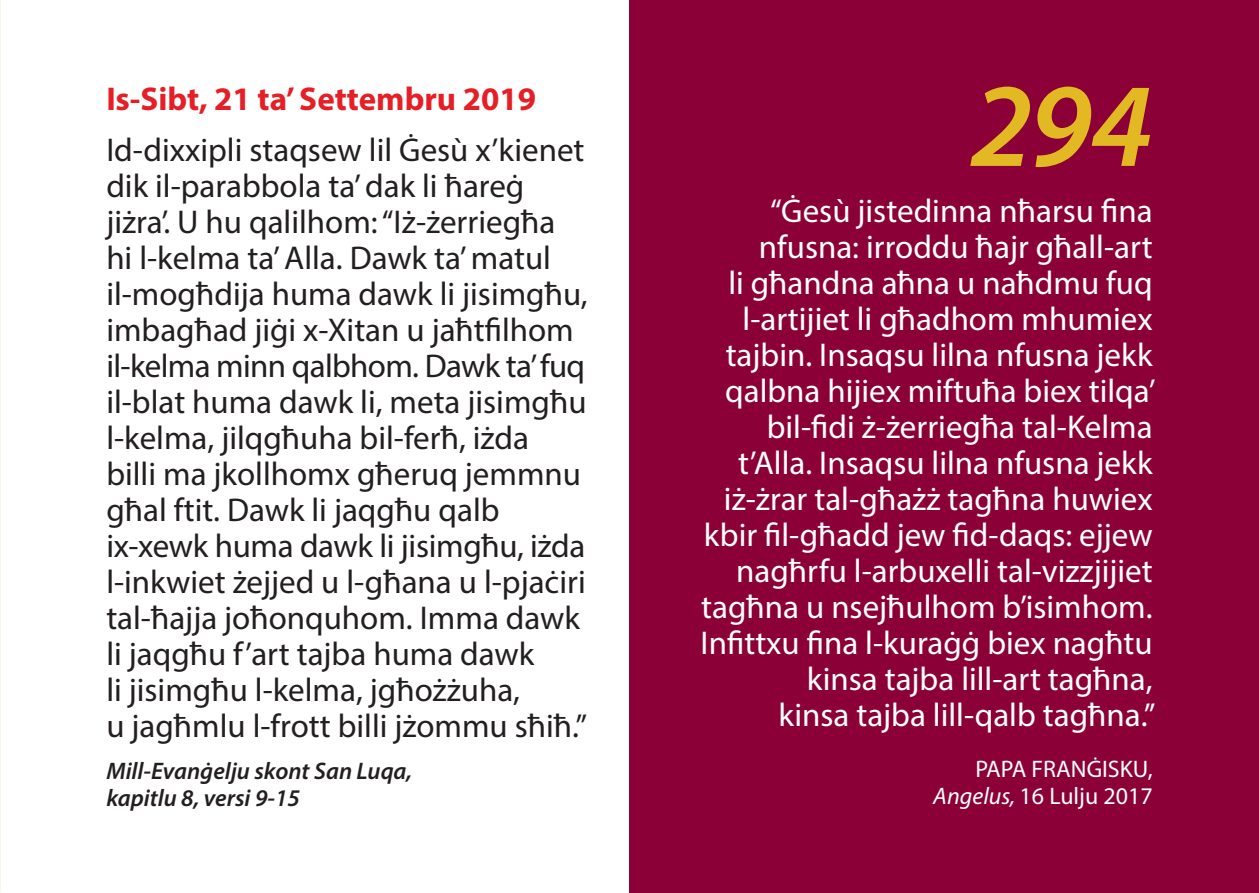
<style>
.page{position:relative;width:1259px;height:893px;background:#fff}
.page>*{position:absolute;margin:0;border:0;box-sizing:border-box;transform-origin:0 0}
.t1{font:italic 600 120px "Myriad Pro";color:#e3b923}
.t2{font:33px/36px "Myriad Pro";color:#231f20}
.t3{font:33px/36px "Myriad Pro";color:#fff;text-align:center}
.t4{font:700 33px "Myriad Pro";color:#e61e25}
.t5{font:italic 600 24px "Myriad Pro";color:#231f20}
.t6{font:24px "Myriad Pro";color:#fff}
.s1{font-style:italic}
</style>
<div class="page">
<div style="left:629px;top:0;width:630px;height:893px;background:#8b0036"></div>
<p class="t4" style="left:106px;top:77px;width:431px">Is-Sibt, 21 ta’ Settembru 2019</p>
<p class="t2" style="left:106px;top:131px;width:483px">Id-dixxipli staqsew lil Ġesù x’kienet dik il-parabbola ta’ dak li ħareġ jiżra’. U hu qalilhom: “Iż-żerriegħa hi l-kelma ta’ Alla. Dawk ta’ matul il-mogħdija huma dawk li jisimgħu, imbagħad jiġi x-Xitan u jaħtfilhom il-kelma minn qalbhom. Dawk ta’ fuq il-blat huma dawk li, meta jisimgħu l-kelma, jilqgħuha bil-ferħ, iżda<br>billi ma jkollhomx għeruq jemmnu għal ftit. Dawk li jaqgħu qalb</p>
<p class="t2" style="left:106px;top:527px;width:481px">ix-xewk huma dawk li jisimgħu, iżda l-inkwiet żejjed u l-għana u l-pjaċiri tal-ħajja joħonquhom. Imma dawk li jaqgħu f’art tajba huma dawk<br>li jisimgħu l-kelma, jgħożżuha,</p>
<p class="t2" style="left:106px;top:707px;width:482px">u jagħmlu l-frott billi jżommu sħiħ.”</p>
<p class="t5" style="left:106px;top:755px;width:307px">Mill-Evanġelju skont San Luqa,</p>
<p class="t5" style="left:106px;top:782px;width:195px">kapitlu 8, versi 9-15</p>
<p class="t1" style="left:970px;top:49px;width:184px">294</p>
<p class="t3" style="left:770px;top:192px;width:384px">“Ġesù jistedinna nħarsu fina</p>
<p class="t3" style="left:759px;top:228px;width:395px">nfusna: irroddu ħajr għall-art</p>
<p class="t3" style="left:725px;top:264px;width:432px">li għandna aħna u naħdmu fuq l-artijiet li għadhom mhumiex tajbin. Insaqsu lilna nfusna jekk qalbna hijiex miftuħa biex tilqa’</p>
<p class="t3" style="left:700px;top:408px;width:453px;text-align:right">bil-fidi ż-żerriegħa tal-Kelma t’Alla. Insaqsu lilna nfusna jekk iż-żrar tal-għażż tagħna huwiex kbir fil-għadd jew fid-daqs: ejjew nagħrfu l-arbuxelli tal-vizzjijiet tagħna u nsejħulhom b’isimhom.<br>Infittxu fina l-kuraġġ biex nagħtu kinsa tajba lill-art tagħna,</p>
<p class="t3" style="left:778px;top:696px;width:379px">kinsa tajba lill-qalb tagħna.”</p>
<p class="t6" style="left:975px;top:754px;width:179px">PAPA FRANĠISKU,</p>
<p class="t6" style="left:933px;top:781px;width:221px"><span class="s1">Angelus,</span> 16 Lulju 2017</p>
</div>
